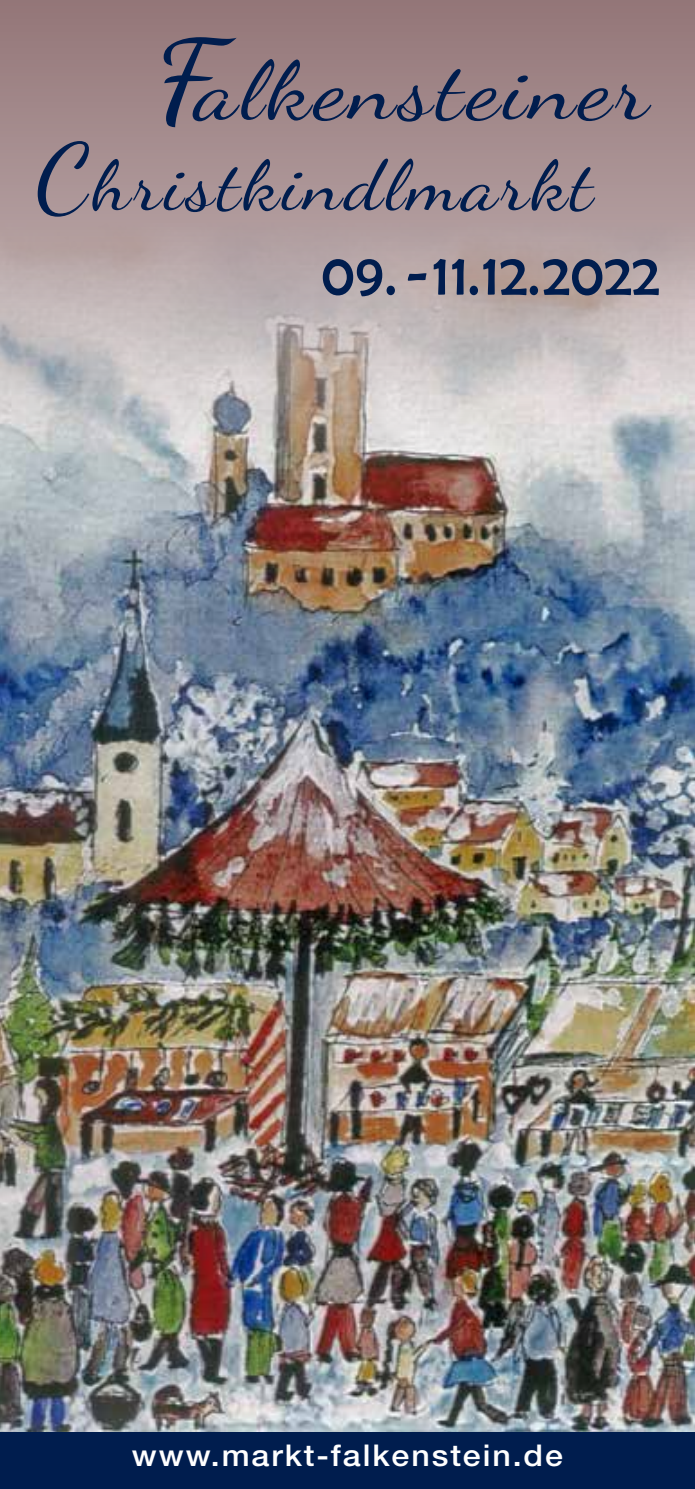
<style>
.page{position:relative;width:695px;height:1489px;background:#fff}
.page>*{position:absolute;margin:0;border:0;box-sizing:border-box;transform-origin:0 0}
.t1{font:81.25px "Dancing Script";letter-spacing:.04em;color:#001d4e;scale:1.19 1}
.t2{font:69.25px "Dancing Script";letter-spacing:.04em;color:#001d4e;scale:1.15 1}
.t3{font:59.25px "Berlin Sans FB";letter-spacing:.01em;color:#001d4e;scale:.94 1}
.t4{font:500 30px "Helvetica Neue LT";letter-spacing:.06em;color:#fff;scale:1.07 1}
.s1{font-size:112.25px}
.s2{font-size:93.75px}
</style>
<div class="page">
<svg style="left:0;top:0;width:694px;height:222px;background:#a18889"></svg>
<img style="left:0;top:222px;width:694px;height:1209px">
<div style="left:0;top:1431px;width:694px;height:57px;background:#001d4e"></div>
<h1 class="t1" style="left:155px;top:43px;width:416px"><span class="s1">F</span>alkensteiner</h1>
<h2 class="t2" style="left:35px;top:145px;width:486px"><span class="s2">C</span>hristkindlmarkt</h2>
<h3 class="t3" style="left:321px;top:241px;width:361px">09. -11.12.2022</h3>
<p class="t4" style="left:132px;top:1437px;width:404px">www.markt-falkenstein.de</p>
</div>
